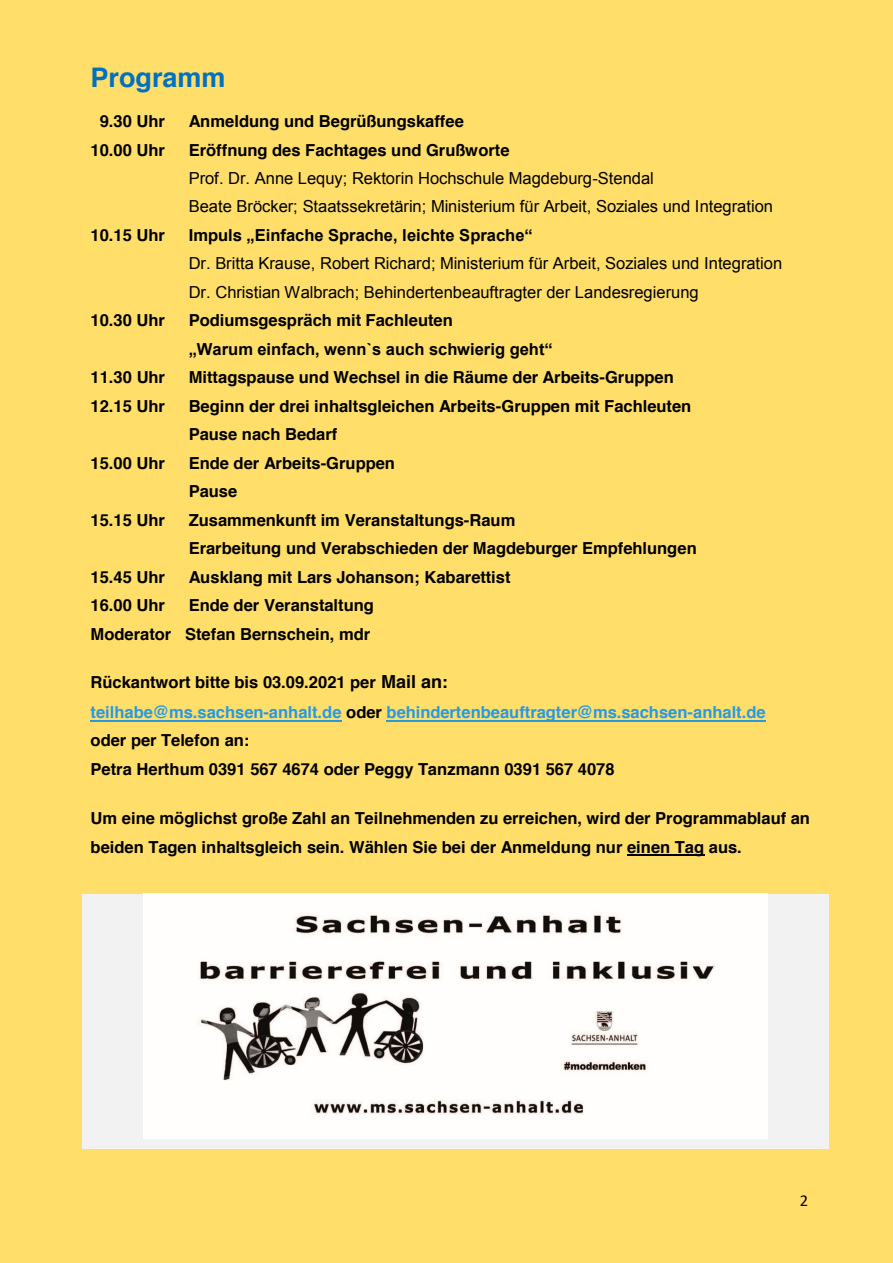
<style>
.page{position:relative;width:893px;height:1263px;background:#ffdf6a}
.page>*{position:absolute;margin:0;border:0;box-sizing:border-box;transform-origin:0 0}
.t1{font:700 27px "Helvetica";color:#0070c0}
.t2{font:700 16.5px/28.5px "Helvetica";color:#000}
.t3{font:16.5px/28.5px "Arial";color:#000}
.t4{font:700 16.5px "Arial";color:#000}
.t5{font:16.5px "Calibri";color:#000}
.s1{font-family:"Helvetica";font-weight:700}
.s2{font-weight:700}
.s3{font-size:18px}
.s4{color:#2998e3}
</style>
<div class="page">
<hr style="left:91px;top:720px;width:251px;height:2px;background:#2998e3">
<hr style="left:387px;top:720px;width:379px;height:2px;background:#2998e3">
<hr style="left:627px;top:854px;width:77px;height:2px;background:#000">
<div style="left:82px;top:894px;width:747px;height:255px;background:#f2f2f2"></div>
<img style="left:143px;top:894px;width:624px;height:244px">
<h1 class="t1" style="left:91px;top:56px;width:136px">Programm</h1>
<p class="t2" style="left:100px;top:107px;width:67px">9.30 Uhr</p>
<p class="t2" style="left:189px;top:107px;width:277px">Anmeldung und Begrüßungskaffee</p>
<p class="t2" style="left:91px;top:136px;width:76px">10.00 Uhr</p>
<p class="t2" style="left:189px;top:136px;width:322px">Eröffnung des Fachtages und Grußworte</p>
<p class="t3" style="left:189px;top:164px;width:586px">Prof. Dr. Anne Lequy; Rektorin Hochschule Magdeburg-Stendal<br>Beate Bröcker; Staatssekretärin; Ministerium für Arbeit, Soziales und Integration</p>
<p class="t2" style="left:91px;top:221px;width:76px">10.15 Uhr</p>
<p class="t3" style="left:189px;top:221px;width:595px"><span class="s1">Impuls</span> <span class="s2">„Einfache Sprache, leichte Sprache“<br></span>Dr. Britta Krause, Robert Richard; Ministerium für Arbeit, Soziales und Integration<br>Dr. Christian Walbrach; Behindertenbeauftragter der Landesregierung</p>
<p class="t2" style="left:91px;top:307px;width:76px">10.30 Uhr</p>
<p class="t2" style="left:189px;top:307px;width:266px">Podiumsgespräch mit Fachleuten</p>
<p class="t4" style="left:189px;top:337px;width:366px">„Warum einfach, wenn`s auch schwierig geht“</p>
<p class="t2" style="left:91px;top:363px;width:76px">11.30 Uhr</p>
<p class="t2" style="left:189px;top:363px;width:487px">Mittagspause und Wechsel in die Räume der Arbeits-Gruppen</p>
<p class="t2" style="left:91px;top:392px;width:76px">12.15 Uhr</p>
<p class="t2" style="left:189px;top:392px;width:504px">Beginn der drei inhaltsgleichen Arbeits-Gruppen mit Fachleuten<br>Pause nach Bedarf</p>
<p class="t2" style="left:91px;top:449px;width:76px">15.00 Uhr</p>
<p class="t2" style="left:189px;top:449px;width:208px">Ende der Arbeits-Gruppen<br>Pause</p>
<p class="t2" style="left:91px;top:506px;width:76px">15.15 Uhr</p>
<p class="t2" style="left:189px;top:506px;width:510px">Zusammenkunft im Veranstaltungs-Raum<br>Erarbeitung und Verabschieden der Magdeburger Empfehlungen</p>
<p class="t2" style="left:91px;top:563px;width:76px">15.45 Uhr</p>
<p class="t2" style="left:189px;top:563px;width:323px">Ausklang mit Lars Johanson; Kabarettist</p>
<p class="t2" style="left:91px;top:591px;width:76px">16.00 Uhr</p>
<p class="t2" style="left:91px;top:591px;width:285px;text-align:right">Ende der Veranstaltung<br>Moderator Stefan Bernschein, mdr</p>
<p class="t2" style="left:91px;top:668px;width:677px">Rückantwort bitte bis 03.09.2021 per <span class="s3">Mail an:<br></span><span class="s4">teilhabe@ms.sachsen-anhalt.de</span> oder <span class="s4">behindertenbeauftragter@ms.sachsen-anhalt.de </span>oder per Telefon an:<br>Petra Herthum 0391 567 4674 oder Peggy Tanzmann 0391 567 4078</p>
<p class="t2" style="left:91px;top:804px;width:721px">Um eine möglichst große Zahl an Teilnehmenden zu erreichen, wird der Programmablauf an beiden Tagen inhaltsgleich sein. Wählen Sie bei der Anmeldung nur einen Tag aus.</p>
<p class="t5" style="left:800px;top:1188px;width:10px">2</p>
</div>
